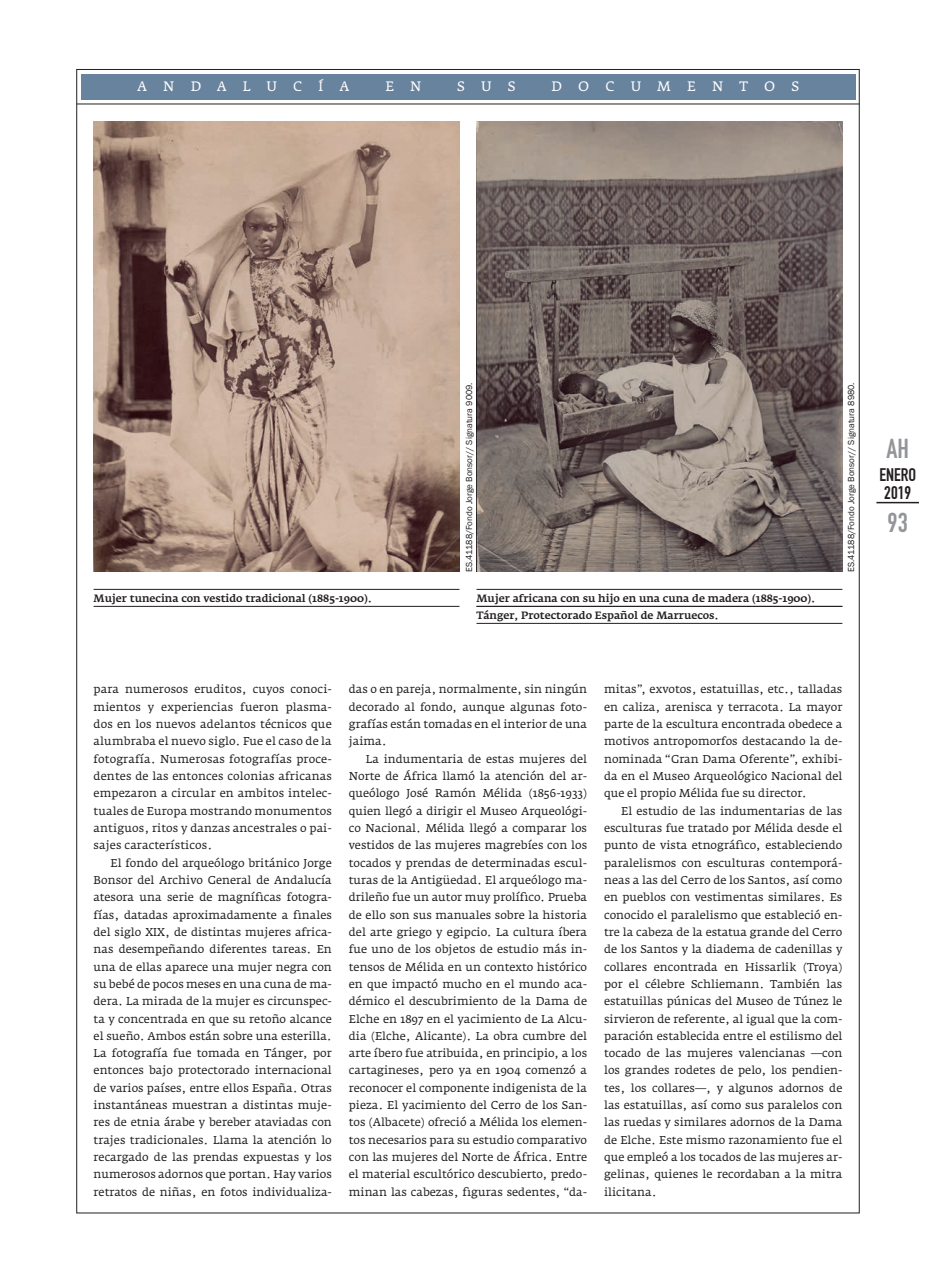
<style>
.page{position:relative;width:936px;height:1276px;background:#fff}
.page>*{position:absolute;margin:0;border:0;box-sizing:border-box;transform-origin:0 0}
.t1{font:27px "DIN Engschrift";color:#939598}
.t2{font:18px/18px "DIN Engschrift";color:#231f20}
.t3{font:13.5px "Fedra Serif A";letter-spacing:1.2em;color:#fff}
.t4{font:11.25px/17.4px "Fedra Serif A";color:#231f20;text-align:justify}
.t5{font:500 10.5px/17px "Fedra Serif A";letter-spacing:-.005em;color:#231f20}
.t6{font:9px "Franklin Gothic";color:#231f20}
</style>
<div class="page">
<div style="left:81px;top:74px;width:774px;height:26px;background:#68839e"></div>
<hr style="left:77px;top:104px;width:782px;height:1px;background:#231f20">
<img style="left:94px;top:122px;width:365px;height:450px">
<img style="left:476px;top:122px;width:366px;height:450px">
<hr style="left:94px;top:589px;width:365px;height:1px;background:#231f20">
<hr style="left:94px;top:606px;width:365px;height:1px;background:#231f20">
<hr style="left:476px;top:589px;width:366px;height:1px;background:#231f20">
<hr style="left:476px;top:606px;width:366px;height:1px;background:#231f20">
<hr style="left:476px;top:623px;width:366px;height:1px;background:#231f20">
<hr style="left:876px;top:502px;width:42px;height:1px;background:#231f20">
<p class="t3" style="left:137px;top:79px;width:214px">ANDALUCÍA</p>
<p class="t3" style="left:385px;top:79px;width:38px">E N</p>
<p class="t3" style="left:457px;top:79px;width:60px">SUS</p>
<p class="t3" style="left:551px;top:79px;width:249px">DOCUMENTOS</p>
<p class="t6" style="left:463px;top:572px;width:191px;rotate:-90deg">ES.41188/Fondo Jorge Bonsor// Signatura 9009.</p>
<p class="t6" style="left:845px;top:572px;width:191px;rotate:-90deg">ES.41188/Fondo Jorge Bonsor// Signatura 8980.</p>
<p class="t5" style="left:94px;top:590px;width:280px">Mujer tunecina con vestido tradicional (1885-1900).</p>
<p class="t5" style="left:476px;top:590px;width:340px">Mujer africana con su hijo en una cuna de madera (1885-1900).<br>Tánger, Protectorado Español de Marruecos.</p>
<h1 class="t1" style="left:886px;top:433px;width:24px">AH</h1>
<h2 class="t2" style="left:879px;top:466px;width:38px">ENERO<br>2019</h2>
<h1 class="t1" style="left:887px;top:506px;width:22px">93</h1>
<p class="t4" style="left:94px;top:680px;width:240px">para numerosos eruditos, cuyos conoci&shy;mientos y experiencias fueron plasma&shy;dos en los nuevos adelantos técnicos que alumbraba el nuevo siglo. Fue el caso de la fotografía. Numerosas fotografías proce&shy;dentes de las entonces colonias africanas empezaron a circular en ambitos intelec&shy;tuales de Europa mostrando monumentos antiguos, ritos y danzas ancestrales o pai&shy;sajes característicos.</p>
<p class="t4" style="left:94px;top:854px;width:240px;text-indent:17px">El fondo del arqueólogo británico Jorge Bonsor del Archivo General de Andalucía atesora una serie de magníficas fotogra&shy;fías, datadas aproximadamente a finales del siglo XIX, de distintas mujeres africa&shy;nas desempeñando diferentes tareas. En una de ellas aparece una mujer negra con su bebé de pocos meses en una cuna de ma&shy;dera. La mirada de la mujer es circunspec&shy;ta y concentrada en que su retoño alcance el sueño. Ambos están sobre una esterilla.<br>La fotografía fue tomada en Tánger, por entonces bajo protectorado internacional de varios países, entre ellos España. Otras instantáneas muestran a distintas muje&shy;res de etnia árabe y bereber ataviadas con trajes tradicionales. Llama la atención lo recargado de las prendas expuestas y los numerosos adornos que portan. Hay varios retratos de niñas, en fotos individualiza-</p>
<p class="t4" style="left:349px;top:680px;width:240px">das o en pareja, normalmente, sin ningún decorado al fondo, aunque algunas foto&shy;grafías están tomadas en el interior de una jaima.</p>
<p class="t4" style="left:349px;top:750px;width:240px;text-indent:17px">La indumentaria de estas mujeres del Norte de África llamó la atención del ar&shy;queólogo José Ramón Mélida (1856-1933) quien llegó a dirigir el Museo Arqueológi&shy;co Nacional. Mélida llegó a comparar los vestidos de las mujeres magrebíes con los tocados y prendas de determinadas escul&shy;turas de la Antigüedad. El arqueólogo ma&shy;drileño fue un autor muy prolífico. Prueba de ello son sus manuales sobre la historia del arte griego y egipcio. La cultura íbera fue uno de los objetos de estudio más in&shy;tensos de Mélida en un contexto histórico en que impactó mucho en el mundo aca&shy;démico el descubrimiento de la Dama de Elche en 1897 en el yacimiento de La Alcu&shy;dia (Elche, Alicante). La obra cumbre del arte íbero fue atribuida, en principio, a los cartagineses, pero ya en 1904 comenzó a reconocer el componente indigenista de la pieza. El yacimiento del Cerro de los San&shy;tos (Albacete) ofreció a Mélida los elemen&shy;tos necesarios para su estudio comparativo con las mujeres del Norte de África. Entre el material escultórico descubierto, predo&shy;minan las cabezas, figuras sedentes, “da-</p>
<p class="t4" style="left:604px;top:680px;width:240px">mitas”, exvotos, estatuillas, etc., talladas en caliza, arenisca y terracota. La mayor parte de la escultura encontrada obedece a motivos antropomorfos destacando la de&shy;nominada “Gran Dama Oferente”, exhibi&shy;da en el Museo Arqueológico Nacional del que el propio Mélida fue su director.</p>
<p class="t4" style="left:604px;top:802px;width:240px;text-indent:17px">El estudio de las indumentarias de las esculturas fue tratado por Mélida desde el punto de vista etnográfico, estableciendo paralelismos con esculturas contemporá&shy;neas a las del Cerro de los Santos, así como en pueblos con vestimentas similares. Es conocido el paralelismo que estableció en&shy;tre la cabeza de la estatua grande del Cerro de los Santos y la diadema de cadenillas y collares encontrada en Hissarlik (Troya) por el célebre Schliemann. También las estatuillas púnicas del Museo de Túnez le sirvieron de referente, al igual que la com&shy;paración establecida entre el estilismo del tocado de las mujeres valencianas —con los grandes rodetes de pelo, los pendien&shy;tes, los collares—, y algunos adornos de las estatuillas, así como sus paralelos con las ruedas y similares adornos de la Dama de Elche. Este mismo razonamiento fue el que empleó a los tocados de las mujeres ar&shy;gelinas, quienes le recordaban a la mitra ilicitana.</p>
</div>
